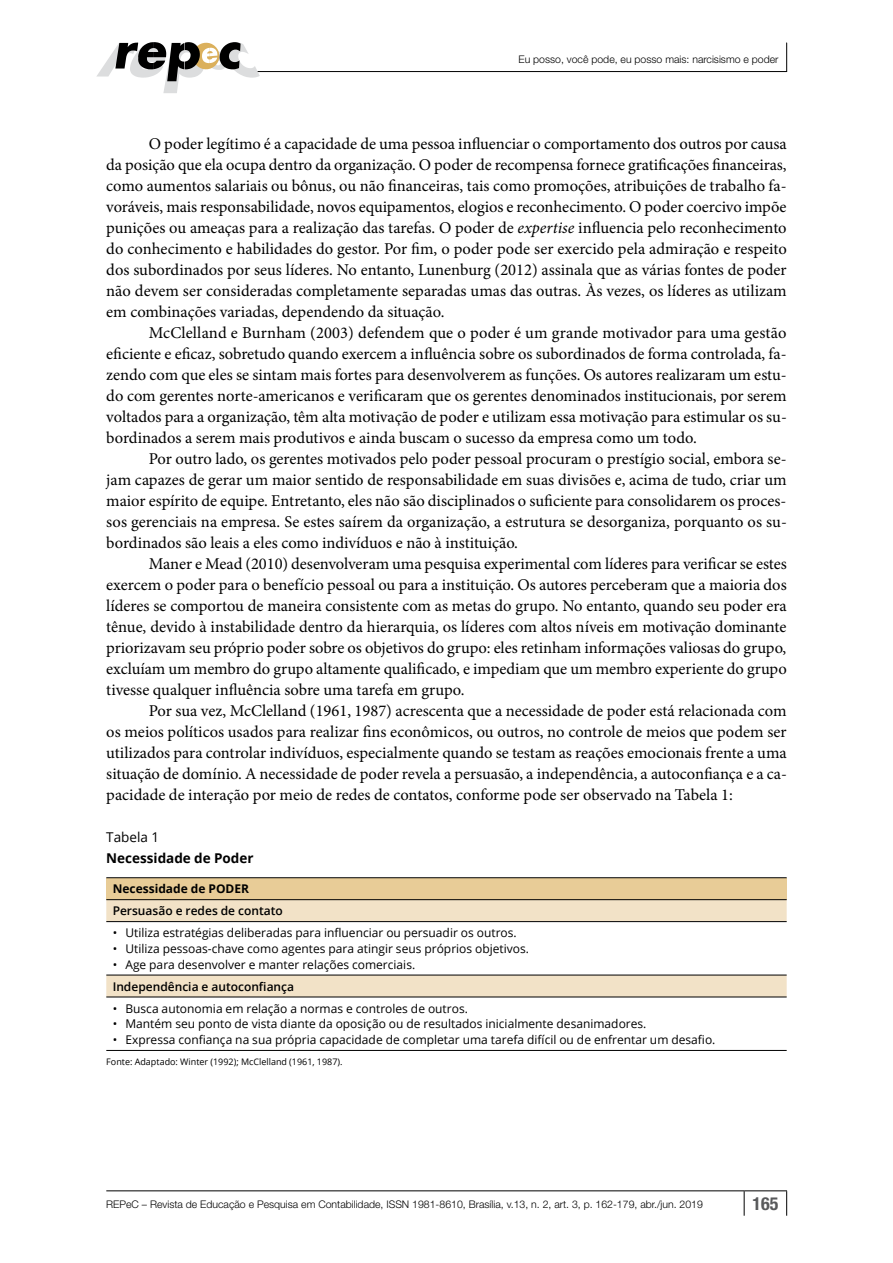
<style>
.page{position:relative;width:893px;height:1263px;background:#fff}
.page>*{position:absolute;margin:0;border:0;box-sizing:border-box;transform-origin:0 0}
.t1{font:700 condensed 18px "Helvetica Neue LT Std";color:#58595b}
.t2{font:16.5px/21px "Minion Pro";color:#000;text-align:justify}
.t3{font:700 13.5px "Open Sans";color:#000}
.t4{font:13.5px "Open Sans";color:#000}
.t5{font:12px "Open Sans";color:#000}
.t6{font:600 12px "Open Sans";color:#000}
.t7{font:700 12px "Open Sans";color:#000}
.t8{font:300 10.5px "Helvetica Neue LT Std";color:#000}
.t9{font:9px "Open Sans";color:#000}
.s1{font-style:italic}
</style>
<div class="page">
<hr style="left:254px;top:71px;width:533px;height:1px;background:#000">
<svg style="left:786px;top:43px;width:1px;height:28px"></svg>
<svg style="left:97px;top:42px;width:163px;height:51px"></svg>
<hr style="left:106px;top:1190px;width:638px;height:1px;background:#000">
<hr style="left:744px;top:1190px;width:43px;height:1px;background:#000">
<svg style="left:744px;top:1191px;width:1px;height:25px"></svg>
<svg style="left:786px;top:1191px;width:1px;height:25px"></svg>
<div style="left:106px;top:878px;width:681px;height:22px;background:#e8cc97"></div>
<svg style="left:106px;top:900px;width:681px;height:96px"></svg>
<hr style="left:106px;top:1050px;width:681px;height:1px;background:#000">
<hr style="left:106px;top:921px;width:681px;height:1px;background:#000">
<hr style="left:106px;top:975px;width:681px;height:1px;background:#000">
<hr style="left:106px;top:996px;width:681px;height:1px;background:#000">
<hr style="left:106px;top:877px;width:681px;height:1px;background:#000">
<hr style="left:106px;top:899px;width:681px;height:1px;background:#000">
<p class="t8" style="left:518px;top:53px;width:262px">Eu posso, você pode, eu posso mais: narcisismo e poder</p>
<p class="t2" style="left:106px;top:133px;width:682px;text-indent:43px">O poder legítimo é a capacidade de uma pessoa influenciar o comportamento dos outros por causa da posição que ela ocupa dentro da organização. O poder de recompensa fornece gratificações financeiras, como aumentos salariais ou bônus, ou não financeiras, tais como promoções, atribuições de trabalho fa&shy;voráveis, mais responsabilidade, novos equipamentos, elogios e reconhecimento. O poder coercivo impõe punições ou ameaças para a realização das tarefas. O poder de <span class="s1">expertise</span> influencia pelo reconhecimento do conhecimento e habilidades do gestor. Por fim, o poder pode ser exercido pela admiração e respeito dos subordinados por seus líderes. No entanto, Lunenburg (2012) assinala que as várias fontes de poder não devem ser consideradas completamente separadas umas das outras. Às vezes, os líderes as utilizam em combinações variadas, dependendo da situação.</p>
<p class="t2" style="left:106px;top:322px;width:682px;text-indent:43px">McClelland e Burnham (2003) defendem que o poder é um grande motivador para uma gestão eficiente e eficaz, sobretudo quando exercem a influência sobre os subordinados de forma controlada, fa&shy;zendo com que eles se sintam mais fortes para desenvolverem as funções. Os autores realizaram um estu&shy;do com gerentes norte-americanos e verificaram que os gerentes denominados institucionais, por serem voltados para a organização, têm alta motivação de poder e utilizam essa motivação para estimular os su&shy;bordinados a serem mais produtivos e ainda buscam o sucesso da empresa como um todo.</p>
<p class="t2" style="left:106px;top:448px;width:682px;text-indent:43px">Por outro lado, os gerentes motivados pelo poder pessoal procuram o prestígio social, embora se&shy;jam capazes de gerar um maior sentido de responsabilidade em suas divisões e, acima de tudo, criar um maior espírito de equipe. Entretanto, eles não são disciplinados o suficiente para consolidarem os proces&shy;sos gerenciais na empresa. Se estes saírem da organização, a estrutura se desorganiza, porquanto os su&shy;bordinados são leais a eles como indivíduos e não à instituição.</p>
<p class="t2" style="left:106px;top:553px;width:682px;text-indent:43px">Maner e Mead (2010) desenvolveram uma pesquisa experimental com líderes para verificar se estes exercem o poder para o benefício pessoal ou para a instituição. Os autores perceberam que a maioria dos líderes se comportou de maneira consistente com as metas do grupo. No entanto, quando seu poder era tênue, devido à instabilidade dentro da hierarquia, os líderes com altos níveis em motivação dominante priorizavam seu próprio poder sobre os objetivos do grupo: eles retinham informações valiosas do grupo, excluíam um membro do grupo altamente qualificado, e impediam que um membro experiente do grupo tivesse qualquer influência sobre uma tarefa em grupo.</p>
<p class="t2" style="left:106px;top:700px;width:682px;text-indent:43px">Por sua vez, McClelland (1961, 1987) acrescenta que a necessidade de poder está relacionada com os meios políticos usados para realizar fins econômicos, ou outros, no controle de meios que podem ser utilizados para controlar indivíduos, especialmente quando se testam as reações emocionais frente a uma situação de domínio. A necessidade de poder revela a persuasão, a independência, a autoconfiança e a ca&shy;pacidade de interação por meio de redes de contatos, conforme pode ser observado na Tabela 1:</p>
<p class="t4" style="left:106px;top:828px;width:54px">Tabela 1</p>
<p class="t3" style="left:106px;top:848px;width:149px">Necessidade de Poder</p>
<p class="t7" style="left:113px;top:880px;width:138px">Necessidade de PODER</p>
<p class="t6" style="left:113px;top:903px;width:172px">Persuasão e redes de contato</p>
<p class="t5" style="left:113px;top:924px;width:406px">• Utiliza estratégias deliberadas para influenciar ou persuadir os outros.</p>
<p class="t5" style="left:113px;top:940px;width:418px">• Utiliza pessoas-chave como agentes para atingir seus próprios objetivos.</p>
<p class="t5" style="left:113px;top:956px;width:304px">• Age para desenvolver e manter relações comerciais.</p>
<p class="t6" style="left:113px;top:978px;width:183px">Independência e autoconfiança</p>
<p class="t5" style="left:113px;top:1000px;width:357px">• Busca autonomia em relação a normas e controles de outros.</p>
<p class="t5" style="left:113px;top:1016px;width:535px">• Mantém seu ponto de vista diante da oposição ou de resultados inicialmente desanimadores.</p>
<p class="t5" style="left:113px;top:1031px;width:604px">• Expressa confiança na sua própria capacidade de completar uma tarefa difícil ou de enfrentar um desafio.</p>
<p class="t9" style="left:106px;top:1056px;width:238px">Fonte: Adaptado: Winter (1992); McClelland (1961, 1987).</p>
<p class="t8" style="left:106px;top:1197px;width:598px">REPeC – Revista de Educação e Pesquisa em Contabilidade, ISSN 1981-8610, Brasília, v.13, n. 2, art. 3, p. 162-179, abr./jun. 2019</p>
<p class="t1" style="left:752px;top:1192px;width:27px">165</p>
</div>
